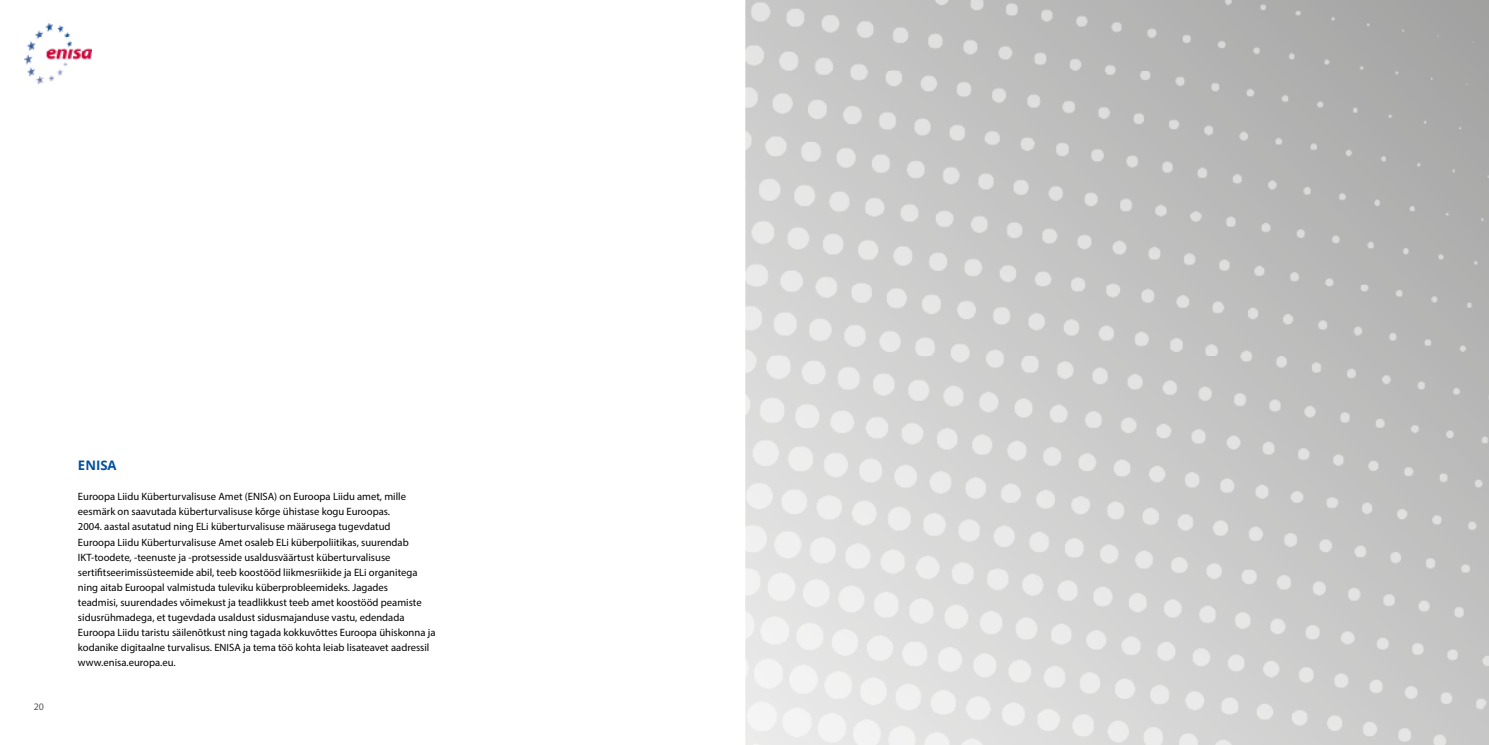
<style>
.page{position:relative;width:1489px;height:745px;background:#fff}
.page>*{position:absolute;margin:0;border:0;box-sizing:border-box;transform-origin:0 0}
.t1{font:700 13.12px "Open Sans";color:#004f9f}
.t2{font:10.62px/15px "Myriad Pro";color:#000}
.t3{font:10px "Myriad Pro";color:#575756}
</style>
<div class="page">
<img style="left:25px;top:23px;width:66px;height:61px">
<img style="left:745px;top:0;width:743px;height:744px">
<p class="t3" style="left:34px;top:700px;width:12px">20</p>
<p class="t1" style="left:78px;top:456px;width:40px">ENISA</p>
<p class="t2" style="left:78px;top:489px;width:359px">Euroopa Liidu Küberturvalisuse Amet (ENISA) on Euroopa Liidu amet, mille eesmärk on saavutada küberturvalisuse kõrge ühistase kogu Euroopas.<br>2004. aastal asutatud ning ELi küberturvalisuse määrusega tugevdatud<br>Euroopa Liidu Küberturvalisuse Amet osaleb ELi küberpoliitikas, suurendab IKT-toodete, -teenuste ja -protsesside usaldusväärtust küberturvalisuse sertifitseerimissüsteemide abil, teeb koostööd liikmesriikide ja ELi organitega ning aitab Euroopal valmistuda tuleviku küberprobleemideks. Jagades<br>teadmisi, suurendades võimekust ja teadlikkust teeb amet koostööd peamiste sidusrühmadega, et tugevdada usaldust sidusmajanduse vastu, edendada Euroopa Liidu taristu säilenõtkust ning tagada kokkuvõttes Euroopa ühiskonna ja kodanike digitaalne turvalisus. ENISA ja tema töö kohta leiab lisateavet aadressil www.enisa.europa.eu.</p>
</div>
